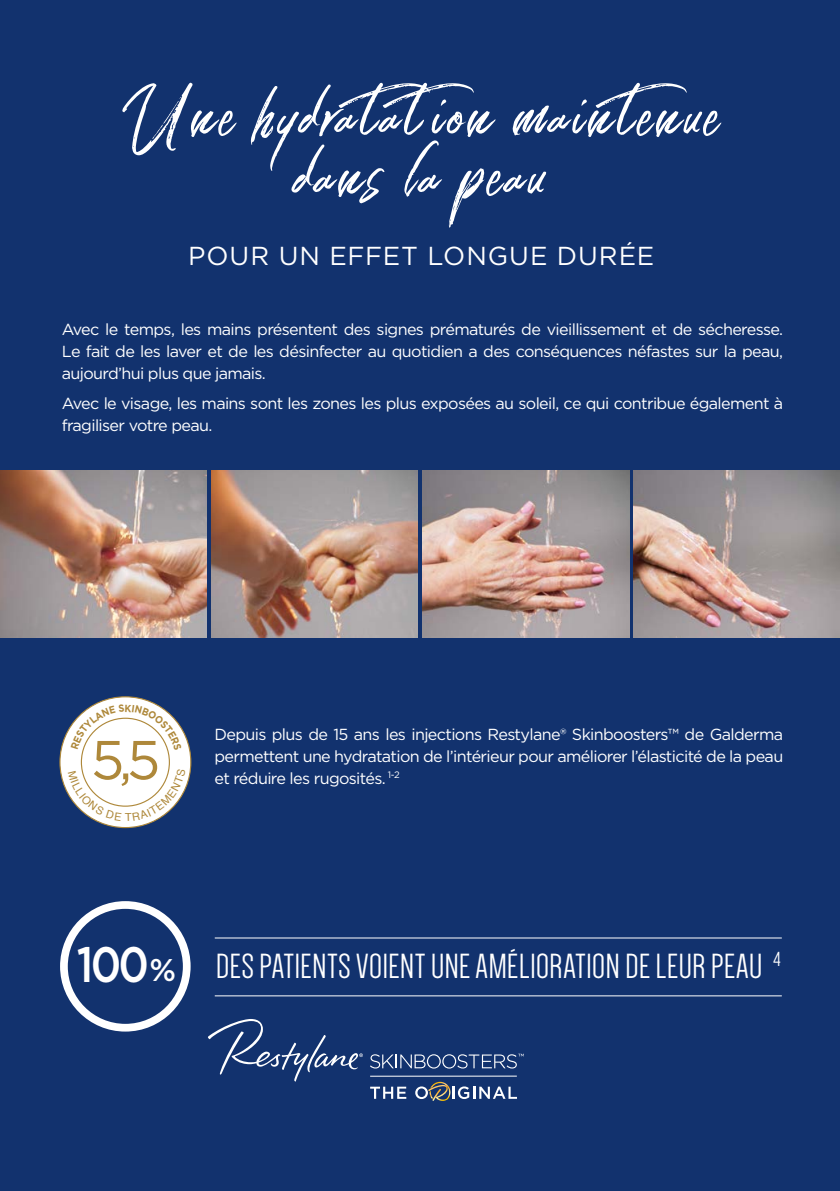
<style>
.page{position:relative;width:840px;height:1191px;background:#fff}
.page>*{position:absolute;margin:0;border:0;box-sizing:border-box;transform-origin:0 0}
.t1{font:100px "Connoisseurs";letter-spacing:.045em;color:#fff}
.t2{font:54.6px "Gotham";color:#ae883a}
.t3{font:500 49.8px "Gotham";color:#fff;scale:.85 1}
.t4{font:36px "Dense";letter-spacing:.005em;color:#fff;scale:1.08 1}
.t5{font:26px "Gotham";letter-spacing:.035em;color:#fff}
.t6{font:16px/22px "Gotham";letter-spacing:-.04em;color:#fff;text-align:justify}
.s1{font-size:31.4px}
</style>
<div class="page">
<div style="left:0;top:0;width:839px;height:1191px;background:#12326e"></div>
<img style="left:0;top:471px;width:206px;height:166px">
<img style="left:211px;top:471px;width:206px;height:166px">
<img style="left:422px;top:471px;width:206px;height:166px">
<img style="left:633px;top:471px;width:206px;height:166px">
<svg style="left:208px;top:1019px;width:155px;height:62px"></svg>
<svg style="left:370px;top:1053px;width:153px;height:15px"></svg>
<hr style="left:370px;top:1075px;width:146px;height:1px;background:#fff">
<svg style="left:370px;top:1086px;width:36px;height:12px"></svg>
<svg style="left:415px;top:1081px;width:101px;height:20px"></svg>
<svg style="left:60px;top:901px;width:130px;height:130px"></svg>
<hr style="left:215px;top:937px;width:566px;height:1px;background:#fff">
<hr style="left:215px;top:995px;width:566px;height:1px;background:#fff">
<div style="left:60px;top:697px;width:131px;height:130px;background:#fff;border-radius:50%"></div>
<svg style="left:68px;top:768px;width:117px;height:53px"></svg>
<svg style="left:71px;top:704px;width:110px;height:46px"></svg>
<h1 class="t1" style="left:122px;top:39px;width:599px">Une hydratation maintenue</h1>
<h1 class="t1" style="left:296px;top:99px;width:251px">dans la peau</h1>
<h3 class="t5" style="left:188px;top:239px;width:467px">POUR UN EFFET LONGUE DURÉE</h3>
<p class="t6" style="left:62px;top:317px;width:722px">Avec le temps, les mains présentent des signes prématurés de vieillissement et de sécheresse.<br>Le fait de les laver et de les désinfecter au quotidien a des conséquences néfastes sur la peau, aujourd’hui plus que jamais.</p>
<p class="t6" style="left:62px;top:392px;width:722px">Avec le visage, les mains sont les zones les plus exposées au soleil, ce qui contribue également à fragiliser votre peau.</p>
<h2 class="t2" style="left:91px;top:725px;width:71px">5,5</h2>
<p class="t6" style="left:214px;top:722px;width:570px">Depuis plus de 15 ans les injections Restylane® Skinboosters™ de Galderma permettent une hydratation de l’intérieur pour améliorer l’élasticité de la peau et réduire les rugosités. <sup>1-2</sup></p>
<h3 class="t3" style="left:77px;top:931px;width:118px">100<span class="s1">%</span></h3>
<h3 class="t4" style="left:216px;top:948px;width:524px">DES PATIENTS VOIENT UNE AMÉLIORATION DE LEUR PEAU <sup>4</sup></h3>
</div>
